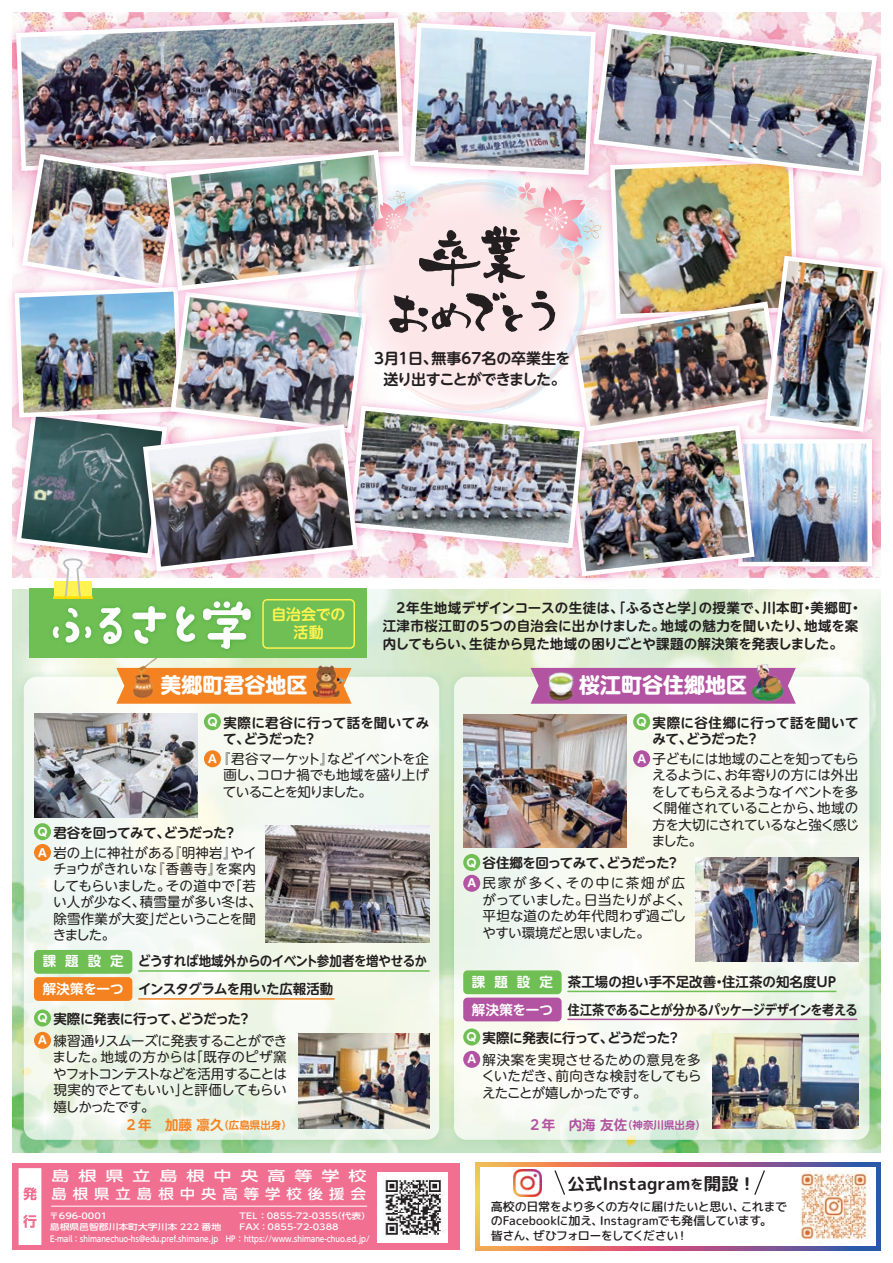
<style>
.page{position:relative;width:893px;height:1263px;background:#fff}
.page>*{position:absolute;margin:0;border:0;box-sizing:border-box;transform-origin:0 0}
.t1{font:60px "T Am omusubi";letter-spacing:-.365em;color:#fff}
.t2{font:700 21px "UD Shin M Go Pr 6";color:#fff}
.t3{font:17.4px "rounded mplus 1 p bold";color:#231f20}
.t4{font:700 15px/21px "UD Shin M Go Pr 6 De";letter-spacing:-.025em;color:#231f20;text-align:center}
.t5{font:700 15px/18px "UD Shin M Go Pr 6 De";letter-spacing:-.02em;color:#fff34f;text-align:center}
.t6{font:500 13.8px/18.1px "UD Shin Go Pr 6";letter-spacing:.4em;color:#fff;scale:1.31 1}
.t7{font:13.5px/16.5px "UD Shin M Go Pr 6";letter-spacing:-.025em;color:#231f20;text-align:justify}
.t8{font:700 13.5px/18px "UD Shin M Go Pr 6 De";letter-spacing:.015em;color:#231f20}
.t9{font:13.5px/16.5px "UD Shin M Go Pr 6";letter-spacing:-.005em;color:#231f20}
.t10{font:13.5px/16.5px "UD Shin M Go Pr 6";color:#231f20}
.t11{font:700 13.5px/16.5px "UD Shin M Go Pr 6 De";letter-spacing:.025em;color:#231f20}
.t12{font:700 13.5px/27.9px "UD Shin M Go Pr 6 De";letter-spacing:-.015em;color:#231f20}
.t13{font:700 13.5px/27.9px "UD Shin M Go Pr 6 De";letter-spacing:-.045em;color:#231f20;scale:.93 1}
.t14{font:700 13.5px "UD Shin M Go Pr 6 De";letter-spacing:-.045em;color:#231f20}
.t15{font:700 13.5px/27.9px "UD Shin M Go Pr 6 De";letter-spacing:.02em;color:#fff}
.t16{font:700 13.5px "UD Shin M Go Pr 6 De";letter-spacing:-.055em;color:#231f20}
.t17{font:700 13.5px "UD Shin M Go Pr 6 De";letter-spacing:-.065em;color:#231f20}
.t18{font:700 13.5px "UD Shin M Go Pr 6 De";color:#f58220}
.t19{font:12.15px/14.5px "rounded mplus 1 p medium";letter-spacing:-.035em;color:#231f20}
.t20{font:700 10.95px "UD Shin M Go Pr 6";color:#fff}
.t21{font:700 10.5px "UD Shin M Go Pr 6 De";color:#b254a1}
.t22{font:500 8.25px "UD Shin Go Pr 6";color:#fff;scale:.89 1}
.t23{font:500 8.25px/10.8px "UD Shin Go Pr 6";color:#fff;scale:1.19 1}
.s1{font-family:"UD Shin M Go Pr 6";font-size:10.95px;color:#fff}
.s2{font-size:10.5px}
.s3{font-size:13.5px}
.s4{font-size:13.35px}
</style>
<div class="page">
<div style="left:13px;top:1163px;width:447px;height:87px;background:#f17091"></div>
<svg style="left:19px;top:1168px;width:22px;height:77px;background:#fdeef1"></svg>
<hr style="left:51px;top:1206px;width:316px;height:1px;background:#fff">
<div style="left:377px;top:1172px;width:71px;height:70px;background:#fff"></div>
<img style="left:384px;top:1178px;width:60px;height:59px">
<svg style="left:476px;top:1162px;width:404px;height:88px;background:#a96c7c"></svg>
<div style="left:480px;top:1167px;width:396px;height:79px;background:#fff"></div>
<svg style="left:554px;top:1170px;width:11px;height:25px"></svg>
<svg style="left:754px;top:1170px;width:11px;height:25px"></svg>
<img style="left:514px;top:1169px;width:27px;height:28px">
<img style="left:801px;top:1172px;width:69px;height:70px">
<img style="left:13px;top:599px;width:867px;height:65px">
<img style="left:12px;top:664px;width:429px;height:489px">
<svg style="left:24px;top:677px;width:415px;height:463px;fill:#f2f8ef"></svg>
<img style="left:441px;top:664px;width:440px;height:489px">
<svg style="left:454px;top:677px;width:415px;height:463px;fill:#f5f9ef"></svg>
<img style="left:13px;top:12px;width:384px;height:4px">
<svg style="left:14px;top:16px;width:383px;height:4px;background:#f4d3d9"></svg>
<img style="left:397px;top:12px;width:184px;height:8px">
<img style="left:581px;top:12px;width:300px;height:8px">
<svg style="left:116px;top:668px;width:236px;height:36px;background:#f4882b"></svg>
<div style="left:29px;top:588px;width:337px;height:70px;background:#6fbf54"></div>
<img style="left:38px;top:601px;width:224px;height:61px">
<img style="left:311px;top:664px;width:33px;height:34px">
<img style="left:128px;top:658px;width:31px;height:40px">
<img style="left:12px;top:20px;width:873px;height:579px">
<img style="left:34px;top:713px;width:163px;height:104px">
<img style="left:266px;top:826px;width:163px;height:116px">
<img style="left:299px;top:1034px;width:130px;height:95px">
<div style="left:204px;top:713px;width:17px;height:17px;background:#6fbf54;border-radius:50%"></div>
<div style="left:204px;top:750px;width:17px;height:17px;background:#f58220;border-radius:50%"></div>
<div style="left:34px;top:823px;width:17px;height:17px;background:#6fbf54;border-radius:50%"></div>
<div style="left:34px;top:844px;width:17px;height:17px;background:#f58220;border-radius:50%"></div>
<div style="left:34px;top:1009px;width:17px;height:17px;background:#6fbf54;border-radius:50%"></div>
<div style="left:34px;top:1032px;width:17px;height:17px;background:#f58220;border-radius:50%"></div>
<div style="left:34px;top:950px;width:98px;height:24px;background:#6fbf54;border-radius:4px"></div>
<div style="left:34px;top:977px;width:98px;height:24px;background:#f58220;border-radius:4px"></div>
<div style="left:262px;top:599px;width:93px;height:50px;border:2px solid #fff34f;border-radius:4px"></div>
<hr style="left:139px;top:970px;width:290px;height:2px;background:#6fbf54">
<hr style="left:139px;top:998px;width:195px;height:2px;background:#f58220">
<svg style="left:531px;top:668px;width:265px;height:36px;background:#b55ba4"></svg>
<img style="left:463px;top:714px;width:163px;height:134px">
<img style="left:695px;top:858px;width:163px;height:103px">
<img style="left:713px;top:1034px;width:145px;height:95px">
<div style="left:633px;top:713px;width:17px;height:17px;background:#6fbf54;border-radius:50%"></div>
<div style="left:633px;top:750px;width:17px;height:17px;background:#b254a1;border-radius:50%"></div>
<div style="left:463px;top:854px;width:17px;height:17px;background:#6fbf54;border-radius:50%"></div>
<div style="left:463px;top:875px;width:17px;height:17px;background:#b254a1;border-radius:50%"></div>
<div style="left:463px;top:1028px;width:17px;height:17px;background:#6fbf54;border-radius:50%"></div>
<div style="left:463px;top:1051px;width:17px;height:17px;background:#b254a1;border-radius:50%"></div>
<div style="left:463px;top:970px;width:99px;height:24px;background:#6fbf54;border-radius:4px"></div>
<div style="left:463px;top:997px;width:99px;height:24px;background:#b254a1;border-radius:4px"></div>
<hr style="left:568px;top:991px;width:268px;height:1px;background:#6fbf54">
<hr style="left:568px;top:1018px;width:289px;height:2px;background:#b254a1">
<img style="left:751px;top:663px;width:34px;height:38px">
<img style="left:546px;top:671px;width:29px;height:29px">
<p class="t4" style="left:374px;top:347px;width:198px">3月1日、無事67名の卒業生を送り出すことができました。</p>
<h1 class="t1" style="left:43px;top:592px;width:215px">ふるさと学</h1>
<p class="t5" style="left:271px;top:605px;width:76px">自治会での活動</p>
<h2 class="t2" style="left:160px;top:667px;width:148px">美郷町君谷地区</h2>
<p class="t8" style="left:383px;top:598px;width:481px">　2年生地域デザインコースの生徒は、「ふるさと学」の授業で、川本町・美郷町・江津市桜江町の5つの自治会に出かけました。地域の魅力を聞いたり、地域を案内してもらい、生徒から見た地域の困りごとや課題の解決策を発表しました。</p>
<h2 class="t2" style="left:579px;top:667px;width:169px">桜江町谷住郷地区</h2>
<p class="t11" style="left:223px;top:713px;width:208px">実際に君谷に行って話を聞いてみて、どうだった？</p>
<p class="t20" style="left:207px;top:712px;width:12px">Q</p>
<p class="t7" style="left:223px;top:750px;width:208px;text-indent:-6px">『君谷マーケット』などイベントを企画し、コロナ禍でも地域を盛り上げていることを知りました。</p>
<p class="t20" style="left:208px;top:749px;width:10px">A</p>
<p class="t17" style="left:37px;top:821px;width:201px"><span class="s1">Q</span> 君谷を回ってみて、どうだった？</p>
<p class="t9" style="left:52px;top:843px;width:211px">岩の上に神社がある『明神岩』やイチョウがきれいな『香善寺』を案内してもらいました。その道中で「若い人が少なく、積雪量が多い冬は、除雪作業が大変」だということを聞きました。</p>
<p class="t20" style="left:38px;top:843px;width:10px">A</p>
<p class="t15" style="left:43px;top:946px;width:83px">課題設定解決策を一つ</p>
<p class="t13" style="left:138px;top:946px;width:312px">どうすれば地域外からのイベント参加者を増やせるかインスタグラムを用いた広報活動</p>
<p class="t14" style="left:37px;top:1007px;width:215px"><span class="s1">Q</span> 実際に発表に行って、どうだった？</p>
<p class="t7" style="left:53px;top:1031px;width:236px">練習通りスムーズに発表することができました。地域の方からは「既存のピザ窯やフォトコンテストなどを活用することは現実的でとてもいい」と評価してもらい嬉しかったです。</p>
<p class="t20" style="left:38px;top:1031px;width:10px">A</p>
<p class="t18" style="left:125px;top:1113px;width:169px">２年　加藤 凛久<span class="s2">（広島県出身）</span></p>
<p class="t6" style="left:52px;top:1166px;width:242px">島根県立島根中央高等学校島根県立島根中央高等学校後援会</p>
<p class="t23" style="left:49px;top:1210px;width:146px">〒696-0001<br>島根県邑智郡川本町大字川本 222 番地</p>
<p class="t23" style="left:239px;top:1210px;width:112px">TEL：0855-72-0355（代表）<br>FAX：0855-72-0388</p>
<p class="t22" style="left:50px;top:1232px;width:360px">E-mail：shimanechuo-hs@edu.pref.shimane.jp　HP ： https://www.shimane-chuo.ed.jp/</p>
<p class="t11" style="left:652px;top:713px;width:208px">実際に谷住郷に行って話を聞いてみて、どうだった？</p>
<p class="t20" style="left:637px;top:712px;width:12px">Q</p>
<p class="t7" style="left:651px;top:750px;width:209px">子どもには地域のことを知ってもらえるように、お年寄りの方には外出をしてもらえるようなイベントを多く開催されていることから、地域の方を大切にされているなと強く感じました。</p>
<p class="t20" style="left:637px;top:749px;width:10px">A</p>
<p class="t16" style="left:467px;top:852px;width:215px"><span class="s1">Q</span> 谷住郷を回ってみて、どうだった？</p>
<p class="t10" style="left:482px;top:874px;width:210px">民家が多く、その中に茶畑が広がっていました。日当たりがよく、平坦な道のため年代問わず過ごしやすい環境だと思いました。</p>
<p class="t20" style="left:467px;top:874px;width:10px">A</p>
<p class="t15" style="left:472px;top:966px;width:83px">課題設定解決策を一つ</p>
<p class="t12" style="left:568px;top:966px;width:291px">茶工場の担い手不足改善・住江茶の知名度UP<br>住江茶であることが分かるパッケージデザインを考える</p>
<p class="t14" style="left:467px;top:1026px;width:215px"><span class="s1">Q</span> 実際に発表に行って、どうだった？</p>
<p class="t7" style="left:481px;top:1050px;width:222px">解決案を実現させるための意見を多くいただき、前向きな検討をしてもらえたことが嬉しかったです。</p>
<p class="t20" style="left:467px;top:1050px;width:10px">A</p>
<p class="t21" style="left:528px;top:1116px;width:179px"><span class="s3">２年　内海 友佐</span>（神奈川県出身）</p>
<p class="t3" style="left:568px;top:1171px;width:190px">公式Instagram<span class="s4">を</span>開設！</p>
<p class="t19" style="left:491px;top:1199px;width:298px">高校の日常をより多くの方々に届けたいと思い、これまでのFacebookに加え、Instagramでも発信しています。皆さん、ぜひフォローをしてください！</p>
</div>
